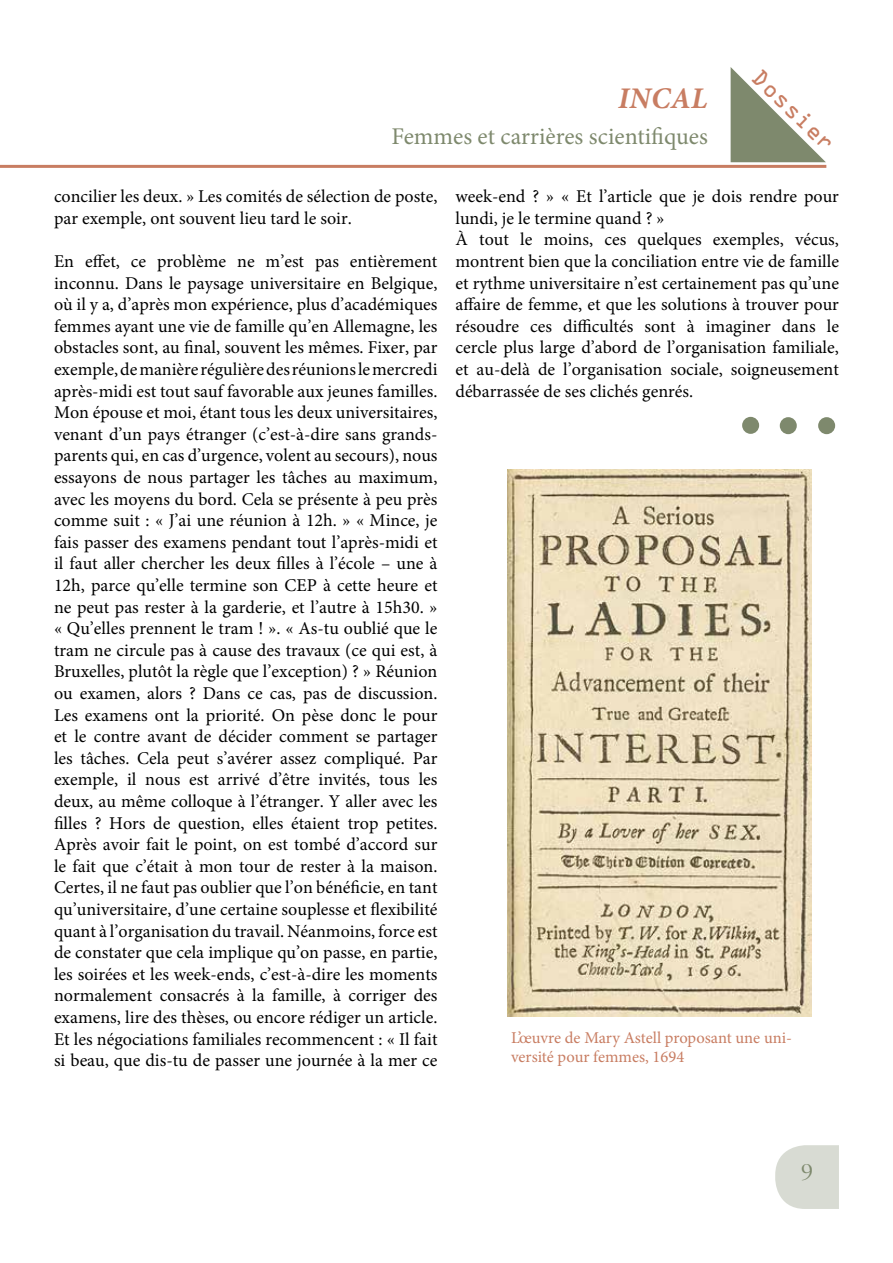
<style>
.page{position:relative;width:893px;height:1263px;background:#fff}
.page>*{position:absolute;margin:0;border:0;box-sizing:border-box;transform-origin:0 0}
.t1{font:italic 700 30px "Minion Pro";letter-spacing:.01em;color:#c87d62}
.t2{font:27px "Perpetua";color:#7e896d}
.t3{font:24px "Minion Pro";color:#7e896d}
.t4{font:21px "OCRA Std";color:#c87d62}
.t5{font:18px/21.6px "Minion Pro";color:#000}
.t6{font:16.5px/19.8px "Minion Pro";color:#c87d62}
</style>
<div class="page">
<hr style="left:0;top:165px;width:826px;height:3px;background:#c87d62">
<svg style="left:775px;top:1145px;width:64px;height:64px;background:#dbded7"></svg>
<svg style="left:731px;top:67px;width:95px;height:95px"></svg>
<div style="left:818px;top:417px;width:17px;height:17px;background:#7e896d;border-radius:50%"></div>
<div style="left:780px;top:417px;width:17px;height:17px;background:#7e896d;border-radius:50%"></div>
<div style="left:742px;top:417px;width:17px;height:17px;background:#7e896d;border-radius:50%"></div>
<img style="left:508px;top:469px;width:304px;height:547px">
<p class="t4" style="left:762px;top:67px;width:107px;rotate:44deg">Dossier</p>
<h1 class="t1" style="left:618px;top:77px;width:91px">INCAL</h1>
<h3 class="t3" style="left:391px;top:120px;width:318px">Femmes et carrières scientifiques</h3>
<p class="t5" style="left:54px;top:186px;width:385px">concilier les deux. » Les comités de sélection de poste, par exemple, ont souvent lieu tard le soir.</p>
<p class="t5" style="left:54px;top:250px;width:385px;text-align:justify">En effet, ce problème ne m’est pas entièrement inconnu. Dans le paysage universitaire en Belgique, où il y a, d’après mon expérience, plus d’académiques femmes ayant une vie de famille qu’en Allemagne, les obstacles sont, au final, souvent les mêmes. Fixer, par exemple, de manière régulière des réunions le mercredi après-midi est tout sauf favorable aux jeunes familles.<br>Mon épouse et moi, étant tous les deux universitaires, venant d’un pays étranger (c’est-à-dire sans grands&shy;parents qui, en cas d’urgence, volent au secours), nous essayons de nous partager les tâches au maximum, avec les moyens du bord. Cela se présente à peu près comme suit : « J’ai une réunion à 12h. » « Mince, je fais passer des examens pendant tout l’après-midi et il faut aller chercher les deux filles à l’école – une à 12h, parce qu’elle termine son CEP à cette heure et ne peut pas rester à la garderie, et l’autre à 15h30. » « Qu’elles prennent le tram ! ». « As-tu oublié que le tram ne circule pas à cause des travaux (ce qui est, à Bruxelles, plutôt la règle que l’exception) ? » Réunion ou examen, alors ? Dans ce cas, pas de discussion.<br>Les examens ont la priorité. On pèse donc le pour et le contre avant de décider comment se partager les tâches. Cela peut s’avérer assez compliqué. Par exemple, il nous est arrivé d’être invités, tous les deux, au même colloque à l’étranger. Y aller avec les filles ? Hors de question, elles étaient trop petites.<br>Après avoir fait le point, on est tombé d’accord sur le fait que c’était à mon tour de rester à la maison.<br>Certes, il ne faut pas oublier que l’on bénéficie, en tant qu’universitaire, d’une certaine souplesse et flexibilité quant à l’organisation du travail. Néanmoins, force est de constater que cela implique qu’on passe, en partie, les soirées et les week-ends, c’est-à-dire les moments normalement consacrés à la famille, à corriger des examens, lire des thèses, ou encore rédiger un article.<br>Et les négociations familiales recommencent : « Il fait si beau, que dis-tu de passer une journée à la mer ce</p>
<p class="t5" style="left:455px;top:186px;width:385px">week-end ? » « Et l’article que je dois rendre pour lundi, je le termine quand ? »<br>À tout le moins, ces quelques exemples, vécus, montrent bien que la conciliation entre vie de famille et rythme universitaire n’est certainement pas qu’une affaire de femme, et que les solutions à trouver pour résoudre ces difficultés sont à imaginer dans le cercle plus large d’abord de l’organisation familiale, et au-delà de l’organisation sociale, soigneusement débarrassée de ses clichés genrés.</p>
<p class="t6" style="left:511px;top:1027px;width:282px">L’œuvre de Mary Astell proposant une uni&shy;versité pour femmes, 1694</p>
<h2 class="t2" style="left:801px;top:1155px;width:14px">9</h2>
</div>
